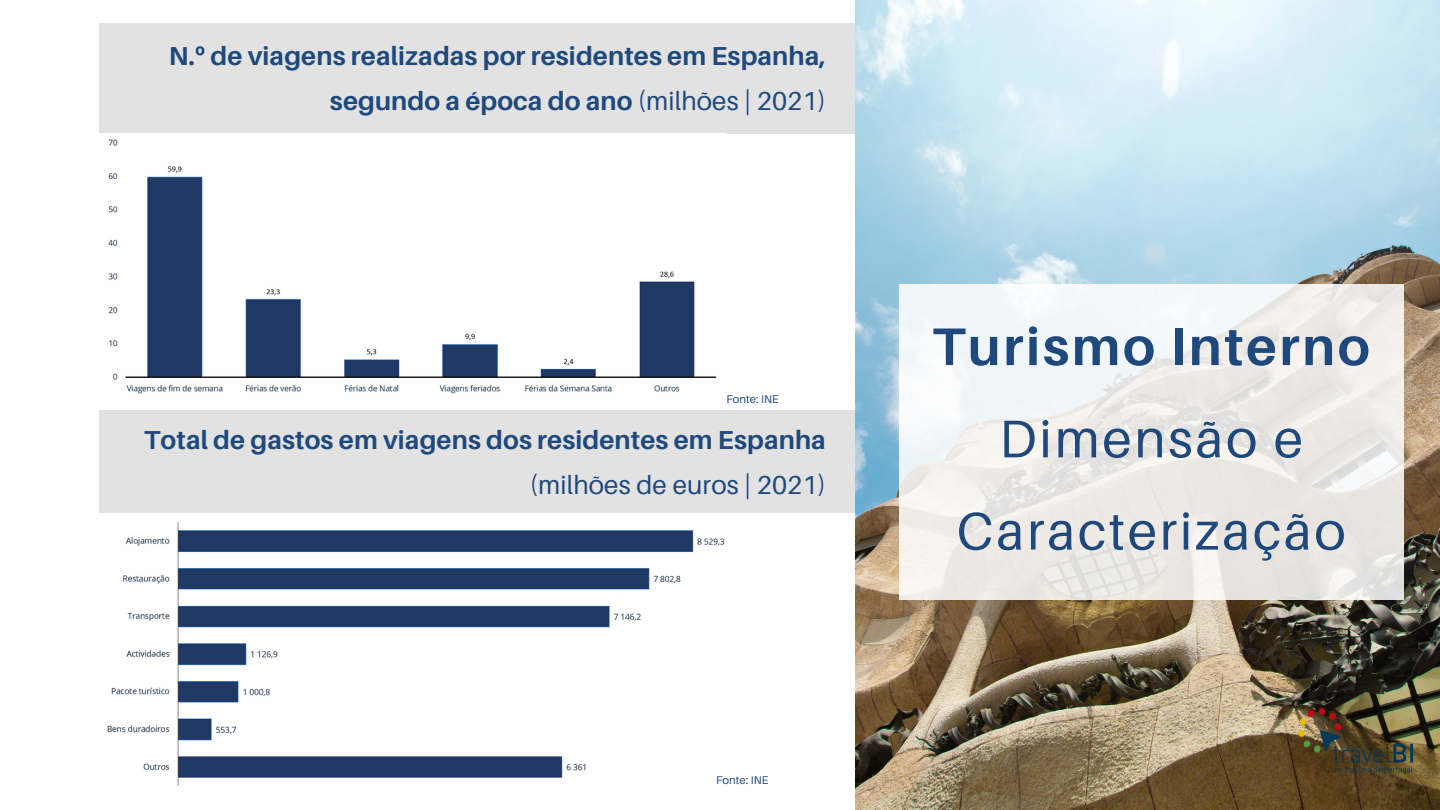
<style>
.page{position:relative;width:1440px;height:810px;background:#fff}
.page>*{position:absolute;margin:0;border:0;box-sizing:border-box;transform-origin:0 0}
.t1{font:53px/92.2px "Aileron";letter-spacing:.05em;color:#1f497d;text-align:center}
.t2{font:700 53px "Aileron";letter-spacing:.05em;color:#1f497d}
.t3{font:700 26px/45px "Aileron";letter-spacing:.005em;color:#1f497d;text-align:right}
.t4{font:26px "Aileron";letter-spacing:.005em;color:#1f497d}
.t5{font:11.2px "Aileron";letter-spacing:.005em;color:#1f497d}
.s1{font-family:"Noto Sans"}
.s2{font-weight:400}
</style>
<div class="page">
<img style="left:855px;top:0;width:585px;height:810px">
<svg style="left:899px;top:285px;width:504px;height:315px;fill:#eeebe7"></svg>
<img style="left:1299px;top:709px;width:114px;height:64px">
<div style="left:99px;top:23px;width:756px;height:110px;background:#e2e2e2"></div>
<div style="left:99px;top:410px;width:756px;height:102px;background:#e2e2e2"></div>
<img style="left:108px;top:139px;width:609px;height:255px">
<img style="left:107px;top:522px;width:618px;height:264px">
<p class="t3" style="left:169px;top:33px;width:659px">N.<span class="s1">º</span> de viagens realizadas por residentes em Espanha, segundo a época do ano <span class="s2">(milhões | 2021)</span></p>
<p class="t5" style="left:727px;top:392px;width:54px">Fonte: INE</p>
<p class="t3" style="left:144px;top:417px;width:683px">Total de gastos em viagens dos residentes em Espanha</p>
<p class="t4" style="left:530px;top:469px;width:298px">(milhões de euros | 2021)</p>
<p class="t5" style="left:716px;top:773px;width:54px">Fonte: INE</p>
<h1 class="t2" style="left:932px;top:314px;width:439px">Turismo Interno</h1>
<h1 class="t1" style="left:957px;top:392px;width:390px">Dimensão e<br>Caracterização</h1>
</div>
